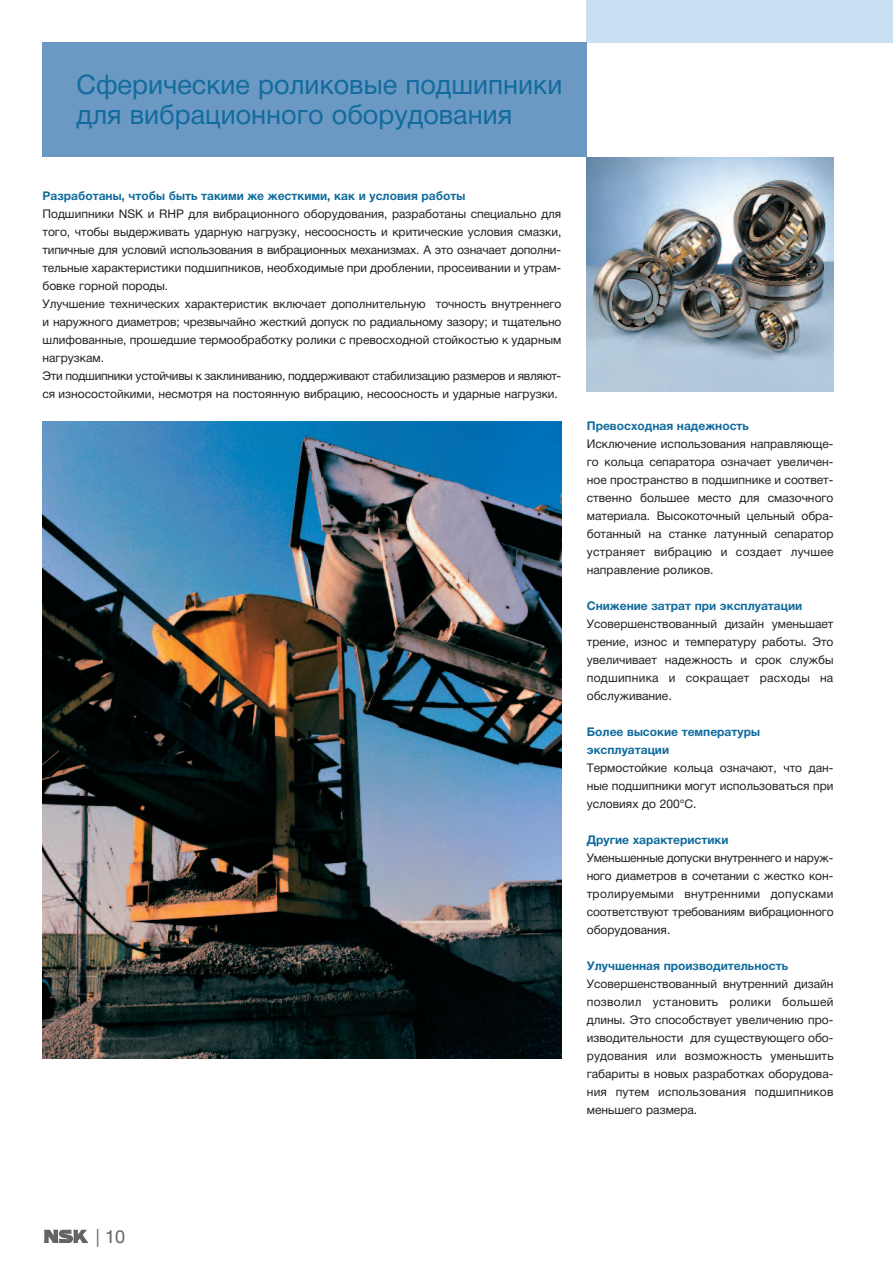
<style>
.page{position:relative;width:893px;height:1263px;background:#fff}
.page>*{position:absolute;margin:0;border:0;box-sizing:border-box;transform-origin:0 0}
.t1{font:27px/30px "Helvetica Neue LTCYR";color:#116c9d}
.t2{font:18px "Helvetica Neue LTCYR";color:#636366}
.t3{font:12px/18px "Helvetica Neue LTCYR";color:#231f20;text-align:justify}
.t4{font:700 12px/18px "Helvetica Neue LTCYR";color:#116c9d}
</style>
<div class="page">
<svg style="left:44px;top:1229px;width:43px;height:1px"></svg>
<svg style="left:44px;top:1230px;width:45px;height:13px"></svg>
<div style="left:587px;top:0;width:306px;height:43px;background:#c7e0f3"></div>
<img style="left:587px;top:157px;width:246px;height:234px">
<div style="left:43px;top:43px;width:544px;height:114px;background:#6b99c3"></div>
<img style="left:43px;top:421px;width:518px;height:638px">
<h1 class="t1" style="left:77px;top:72px;width:487px">Сферические роликовые подшипники для вибрационного оборудования</h1>
<p class="t4" style="left:43px;top:188px;width:424px">Разработаны, чтобы быть такими же жесткими, как и условия работы</p>
<p class="t3" style="left:43px;top:206px;width:520px;text-align:left">Подшипники NSK и RHP для вибрационного оборудования, разработаны специально для того, чтобы выдерживать ударную нагрузку, несоосность и критические условия смазки, типичные для условий использования в вибрационных механизмах. А это означает дополни&shy;тельные характеристики подшипников, необходимые при дроблении, просеивании и утрам&shy;бовке горной породы.<br>Улучшение технических характеристик включает дополнительную точность внутреннего и наружного диаметров; чрезвычайно жесткий допуск по радиальному зазору; и тщательно шлифованные, прошедшие термообработку ролики с превосходной стойкостью к ударным нагрузкам.<br>Эти подшипники устойчивы к заклиниванию, поддерживают стабилизацию размеров и являют&shy;ся износостойкими, несмотря на постоянную вибрацию, несоосность и ударные нагрузки.</p>
<p class="t4" style="left:587px;top:417px;width:164px">Превосходная надежность</p>
<p class="t3" style="left:587px;top:435px;width:248px">Исключение использования направляюще&shy;го кольца сепаратора означает увеличен&shy;ное пространство в подшипнике и соответ&shy;ственно большее место для смазочного материала. Высокоточный цельный обра&shy;ботанный на станке латунный сепаратор устраняет вибрацию и создает лучшее направление роликов.</p>
<p class="t4" style="left:587px;top:597px;width:217px">Снижение затрат при эксплуатации</p>
<p class="t3" style="left:587px;top:615px;width:248px">Усовершенствованный дизайн уменьшает трение, износ и температуру работы. Это увеличивает надежность и срок службы подшипника и сокращает расходы на обслуживание.</p>
<p class="t4" style="left:587px;top:723px;width:175px">Более высокие температуры эксплуатации</p>
<p class="t3" style="left:587px;top:759px;width:248px">Термостойкие кольца означают, что дан&shy;ные подшипники могут использоваться при условиях до 200°С.</p>
<p class="t4" style="left:587px;top:831px;width:143px">Другие характеристики</p>
<p class="t3" style="left:587px;top:849px;width:248px">Уменьшенные допуски внутреннего и наруж&shy;ного диаметров в сочетании с жестко кон&shy;тролируемыми внутренними допусками соответствуют требованиям вибрационного оборудования.</p>
<p class="t4" style="left:587px;top:957px;width:203px">Улучшенная производительность</p>
<p class="t3" style="left:587px;top:975px;width:248px">Усовершенствованный внутренний дизайн позволил установить ролики большей длины. Это способствует увеличению про&shy;изводительности для существующего обо&shy;рудования или возможность уменьшить габариты в новых разработках оборудова&shy;ния путем использования подшипников меньшего размера.</p>
<h2 class="t2" style="left:96px;top:1230px;width:31px">| 10</h2>
</div>
